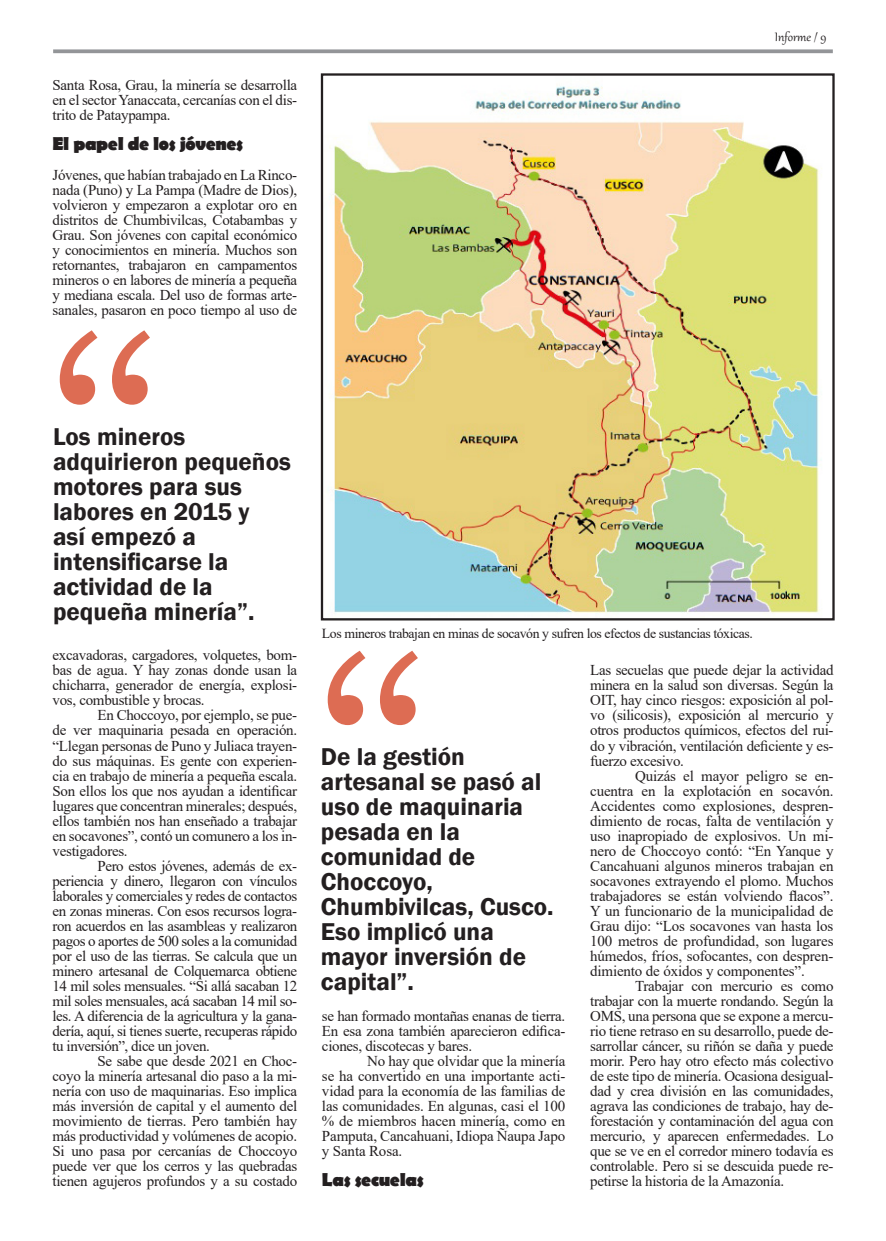
<style>
.page{position:relative;width:886px;height:1241px;background:#fff}
.page>*{position:absolute;margin:0;border:0;box-sizing:border-box;transform-origin:0 0}
.t1{font:250px "Century Schlbk Cyrillic BT";color:#dd6c53}
.t2{font:600 25px/25px "Franklin Gothic";color:#231f20}
.t3{font:700 18.75px "Berlin Sans FB";letter-spacing:-.02em;color:#231f20}
.t4{font:15px/15px "Times New Roman";letter-spacing:-.02em;color:#231f20;text-align:justify}
.t5{font:15px "Gabriola";color:#231f20}
.t6{font:13.75px "Times New Roman";letter-spacing:-.03em;color:#231f20}
</style>
<div class="page">
<svg style="left:53px;top:49px;width:780px;height:4px;background:#9ea0a3"></svg>
<img style="left:329px;top:86px;width:493px;height:528px">
<div style="left:321px;top:73px;width:513px;height:547px;border:2px solid #231f20"></div>
<p class="t4" style="left:53px;top:77px;width:246px">Santa Rosa, Grau, la minería se desarrolla en el sector Yanaccata, cercanías con el dis&shy;trito de Pataypampa.</p>
<p class="t3" style="left:53px;top:133px;width:192px">El papel de los jóvenes</p>
<p class="t4" style="left:53px;top:167px;width:246px">Jóvenes, que habían trabajado en La Rinco&shy;nada (Puno) y La Pampa (Madre de Dios), volvieron y empezaron a explotar oro en distritos de Chumbivilcas, Cotabambas y Grau. Son jóvenes con capital económico y conocimientos en minería. Muchos son retornantes, trabajaron en campamentos mineros o en labores de minería a pequeña y mediana escala. Del uso de formas arte&shy;sanales, pasaron en poco tiempo al uso de</p>
<p class="t1" style="left:41px;top:273px;width:128px">“</p>
<p class="t2" style="left:53px;top:424px;width:134px">Los mineros</p>
<p class="t2" style="left:53px;top:449px;width:239px">adquirieron pequeños motores para sus</p>
<p class="t2" style="left:53px;top:499px;width:198px">labores en 2015 y</p>
<p class="t2" style="left:53px;top:524px;width:144px">así empezó a</p>
<p class="t2" style="left:53px;top:549px;width:177px">intensificarse la</p>
<p class="t2" style="left:53px;top:574px;width:161px">actividad de la</p>
<p class="t2" style="left:53px;top:599px;width:203px">pequeña minería”.</p>
<p class="t4" style="left:53px;top:647px;width:246px">excavadoras, cargadores, volquetes, bom&shy;bas de agua. Y hay zonas donde usan la chicharra, generador de energía, explosi&shy;vos, combustible y brocas.</p>
<p class="t4" style="left:53px;top:707px;width:246px;text-indent:45px">En Choccoyo, por ejemplo, se pue&shy;de ver maquinaria pesada en operación. “Llegan personas de Puno y Juliaca trayen&shy;do sus máquinas. Es gente con experien&shy;cia en trabajo de minería a pequeña escala.<br>Son ellos los que nos ayudan a identificar lugares que concentran minerales; después, ellos también nos han enseñado a trabajar en socavones”, contó un comunero a los in&shy;vestigadores.</p>
<p class="t4" style="left:53px;top:857px;width:246px;text-indent:45px">Pero estos jóvenes, además de ex&shy;periencia y dinero, llegaron con vínculos laborales y comerciales y redes de contactos en zonas mineras. Con esos recursos logra&shy;ron acuerdos en las asambleas y realizaron pagos o aportes de 500 soles a la comunidad por el uso de las tierras. Se calcula que un minero artesanal de Colquemarca obtiene 14 mil soles mensuales. “Si allá sacaban 12 mil soles mensuales, acá sacaban 14 mil so&shy;les. A diferencia de la agricultura y la gana&shy;dería, aquí, si tienes suerte, recuperas rápido tu inversión”, dice un joven.</p>
<p class="t4" style="left:53px;top:1052px;width:246px;text-indent:45px">Se sabe que desde 2021 en Choc&shy;coyo la minería artesanal dio paso a la mi&shy;nería con uso de maquinarias. Eso implica más inversión de capital y el aumento del movimiento de tierras. Pero también hay más productividad y volúmenes de acopio.<br>Si uno pasa por cercanías de Choccoyo puede ver que los cerros y las quebradas tienen agujeros profundos y a su costado</p>
<p class="t5" style="left:775px;top:27px;width:53px">Informe / 9</p>
<p class="t6" style="left:322px;top:624px;width:432px">Los mineros trabajan en minas de socavón y sufren los efectos de sustancias tóxicas.</p>
<p class="t1" style="left:309px;top:593px;width:128px">“</p>
<p class="t2" style="left:321px;top:744px;width:145px">De la gestión</p>
<p class="t2" style="left:321px;top:769px;width:222px">artesanal se pasó al uso de maquinaria</p>
<p class="t2" style="left:321px;top:819px;width:141px">pesada en la</p>
<p class="t2" style="left:321px;top:844px;width:156px">comunidad de</p>
<p class="t2" style="left:321px;top:869px;width:113px">Choccoyo,</p>
<p class="t2" style="left:321px;top:894px;width:234px">Chumbivilcas, Cusco.<br>Eso implicó una</p>
<p class="t2" style="left:321px;top:944px;width:207px">mayor inversión de capital”.</p>
<p class="t4" style="left:322px;top:1007px;width:245px">se han formado montañas enanas de tierra.<br>En esa zona también aparecieron edifica&shy;ciones, discotecas y bares.</p>
<p class="t4" style="left:322px;top:1052px;width:245px;text-indent:45px">No hay que olvidar que la minería se ha convertido en una importante acti&shy;vidad para la economía de las familias de las comunidades. En algunas, casi el 100 % de miembros hacen minería, como en Pamputa, Cancahuani, Idiopa Ñaupa Japo y Santa Rosa.</p>
<p class="t3" style="left:322px;top:1168px;width:103px">Las secuelas</p>
<p class="t4" style="left:590px;top:662px;width:245px">Las secuelas que puede dejar la actividad minera en la salud son diversas. Según la OIT, hay cinco riesgos: exposición al pol&shy;vo (silicosis), exposición al mercurio y otros productos químicos, efectos del rui&shy;do y vibración, ventilación deficiente y es&shy;fuerzo excesivo.</p>
<p class="t4" style="left:590px;top:767px;width:245px;text-indent:45px">Quizás el mayor peligro se en&shy;cuentra en la explotación en socavón.<br>Accidentes como explosiones, despren&shy;dimiento de rocas, falta de ventilación y uso inapropiado de explosivos. Un mi&shy;nero de Choccoyo contó: “En Yanque y Cancahuani algunos mineros trabajan en socavones extrayendo el plomo. Muchos trabajadores se están volviendo flacos”.<br>Y un funcionario de la municipalidad de Grau dijo: “Los socavones van hasta los 100 metros de profundidad, son lugares húmedos, fríos, sofocantes, con despren&shy;dimiento de óxidos y componentes”.</p>
<p class="t4" style="left:590px;top:977px;width:245px;text-indent:45px">Trabajar con mercurio es como trabajar con la muerte rondando. Según la OMS, una persona que se expone a mercu&shy;rio tiene retraso en su desarrollo, puede de&shy;sarrollar cáncer, su riñón se daña y puede morir. Pero hay otro efecto más colectivo de este tipo de minería. Ocasiona desigual&shy;dad y crea división en las comunidades, agrava las condiciones de trabajo, hay de&shy;forestación y contaminación del agua con mercurio, y aparecen enfermedades. Lo que se ve en el corredor minero todavía es controlable. Pero si se descuida puede re&shy;petirse la historia de la Amazonía.</p>
</div>
